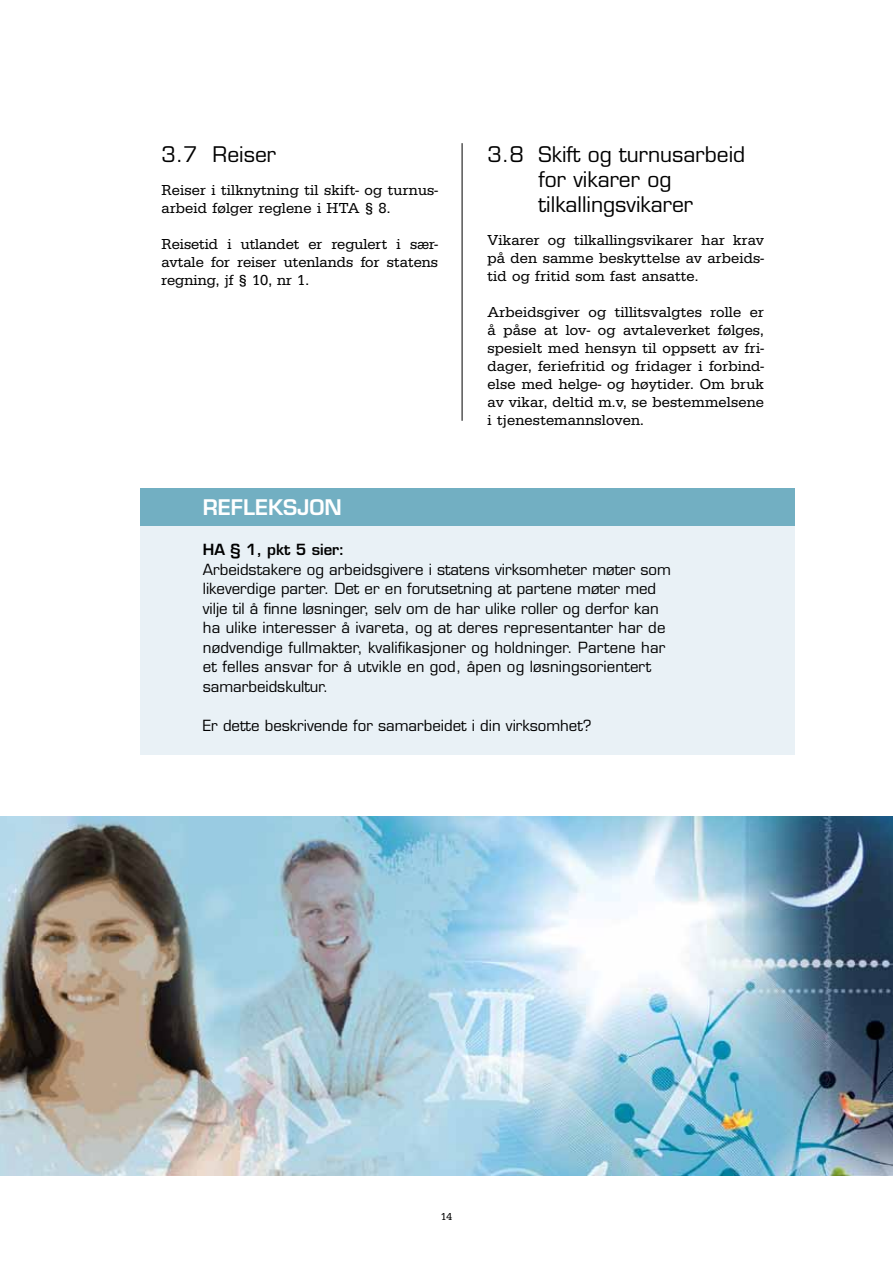
<style>
.page{position:relative;width:893px;height:1263px;background:#fff}
.page>*{position:absolute;margin:0;border:0;box-sizing:border-box;transform-origin:0 0}
.t1{font:21px/25.2px "Eurostile";color:#000}
.t2{font:600 21px "Eurostile";color:#fff}
.t3{font:15px/18px "URW Egyptienne T";letter-spacing:.01em;color:#000;text-align:justify}
.t4{font:15px/19.5px "Eurostile";color:#000}
.t5{font:600 15px "Eurostile";color:#000}
.t6{font:10.5px "URW Egyptienne T";color:#000}
</style>
<div class="page">
<hr style="left:462px;top:143px;width:1px;height:278px;background:#000">
<div style="left:140px;top:488px;width:655px;height:77px;background:#72afc2"></div>
<div style="left:140px;top:526px;width:655px;height:228px;background:#e9f1f6"></div>
<img style="left:0;top:817px;width:893px;height:358px">
<h1 class="t1" style="left:162px;top:141px;width:116px">3.7 Reiser</h1>
<p class="t3" style="left:162px;top:181px;width:278px">Reiser i tilknytning til skift- og turnus&shy;arbeid følger reglene i HTA § 8.</p>
<p class="t3" style="left:162px;top:235px;width:278px">Reisetid i utlandet er regulert i sær&shy;avtale for reiser utenlands for statens regning, jf § 10, nr 1.</p>
<h1 class="t1" style="left:539px;top:141px;width:208px;text-indent:-51px">3.8 Skift og turnusarbeid for vikarer og tilkallingsvikarer</h1>
<p class="t3" style="left:488px;top:231px;width:278px">Vikarer og tilkallingsvikarer har krav på den samme beskyttelse av arbeids&shy;tid og fritid som fast ansatte.</p>
<p class="t3" style="left:488px;top:303px;width:278px">Arbeidsgiver og tillitsvalgtes rolle er å påse at lov- og avtaleverket følges, spesielt med hensyn til oppsett av fri&shy;dager, feriefritid og fridager i forbind&shy;else med helge- og høytider. Om bruk av vikar, deltid m.v, se bestemmelsene i tjenestemannsloven.</p>
<h1 class="t2" style="left:203px;top:494px;width:123px">REFLEKSJON</h1>
<p class="t5" style="left:203px;top:540px;width:143px">HA § 1, PKT 5 SIER:</p>
<p class="t4" style="left:203px;top:560px;width:469px">Arbeidstakere og arbeidsgivere i statens virksomheter møter som likeverdige parter. Det er en forutsetning at partene møter med vilje til å finne løsninger, selv om de har ulike roller og derfor kan ha ulike interesser å ivareta, og at deres representanter har de nødvendige fullmakter, kvalifikasjoner og holdninger. Partene har et felles ansvar for å utvikle en god, åpen og løsningsorientert samarbeidskultur.</p>
<p class="t4" style="left:203px;top:716px;width:390px">Er dette beskrivende for samarbeidet i din virksomhet?</p>
<p class="t6" style="left:441px;top:1210px;width:13px">14</p>
</div>
